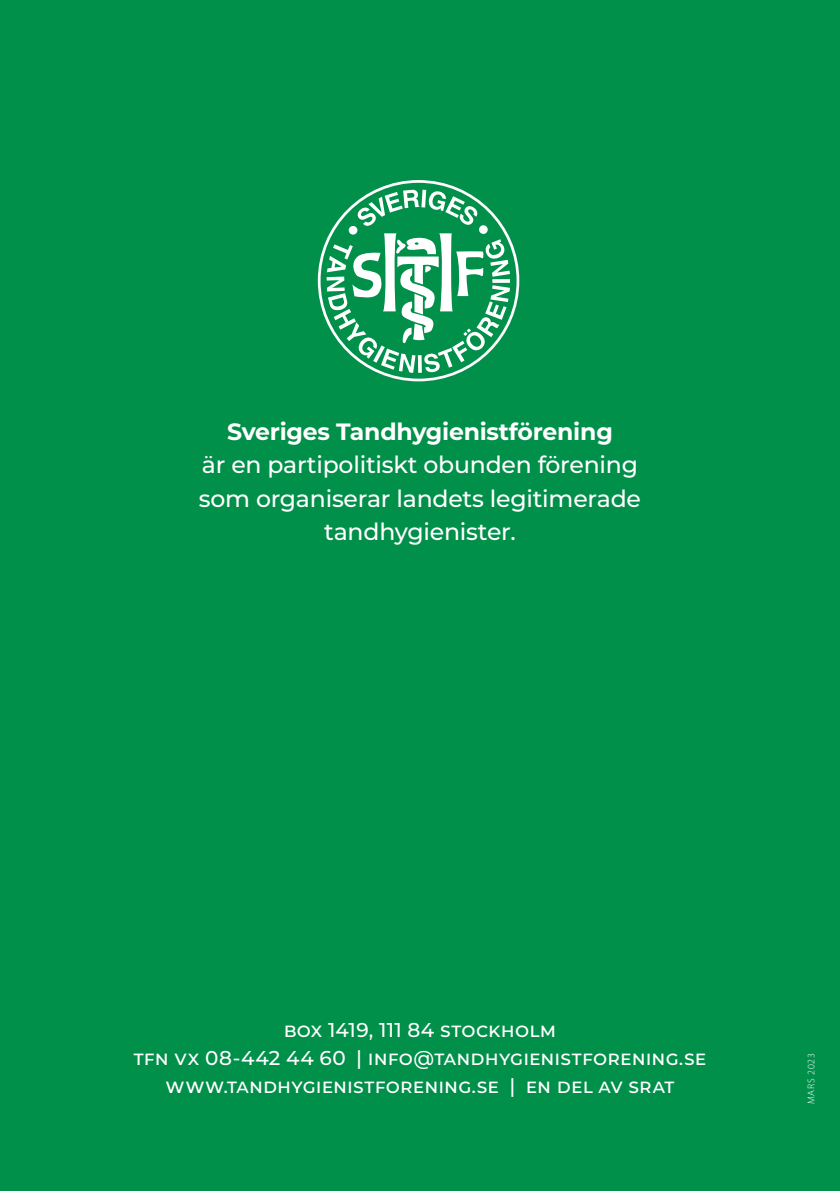
<style>
.page{position:relative;width:840px;height:1191px;background:#fff}
.page>*{position:absolute;margin:0;border:0;box-sizing:border-box;transform-origin:0 0}
.Rubrik{font:500 23.6px/33.4px "Montserrat";letter-spacing:-.01em;color:#fff;text-align:center}
.Mellanrubrik_Kapitäl{font:500 20px/28px "Montserrat";letter-spacing:.01em;color:#fff;text-align:center}
.t1{font:300 10px "Myriad Pro";letter-spacing:.075em;color:#fff}
.s1{font-weight:700}
</style>
<div class="page">
<div style="left:0;top:0;width:839px;height:1191px;background:#00904a"></div>
<svg style="left:326px;top:189px;width:183px;height:184px"></svg>
<p class="Rubrik" style="left:199px;top:414px;width:443px"><span class="s1">Sveriges Tandhygienistförening<br></span>är en partipolitiskt obunden förening som organiserar landets legitimerade tandhygienister.</p>
<p class="Mellanrubrik_Kapitäl" style="left:283px;top:1015px;width:274px">box 1419, 111 84 stockholm</p>
<p class="Mellanrubrik_Kapitäl" style="left:134px;top:1043px;width:574px">tfn vx 08-442 44 60 | info@tandhygienistforening.se www.tandhygienistforening.se | en del av srat</p>
<p class="t1" style="left:804px;top:1104px;width:53px;rotate:-90deg">MARS 2023</p>
</div>
